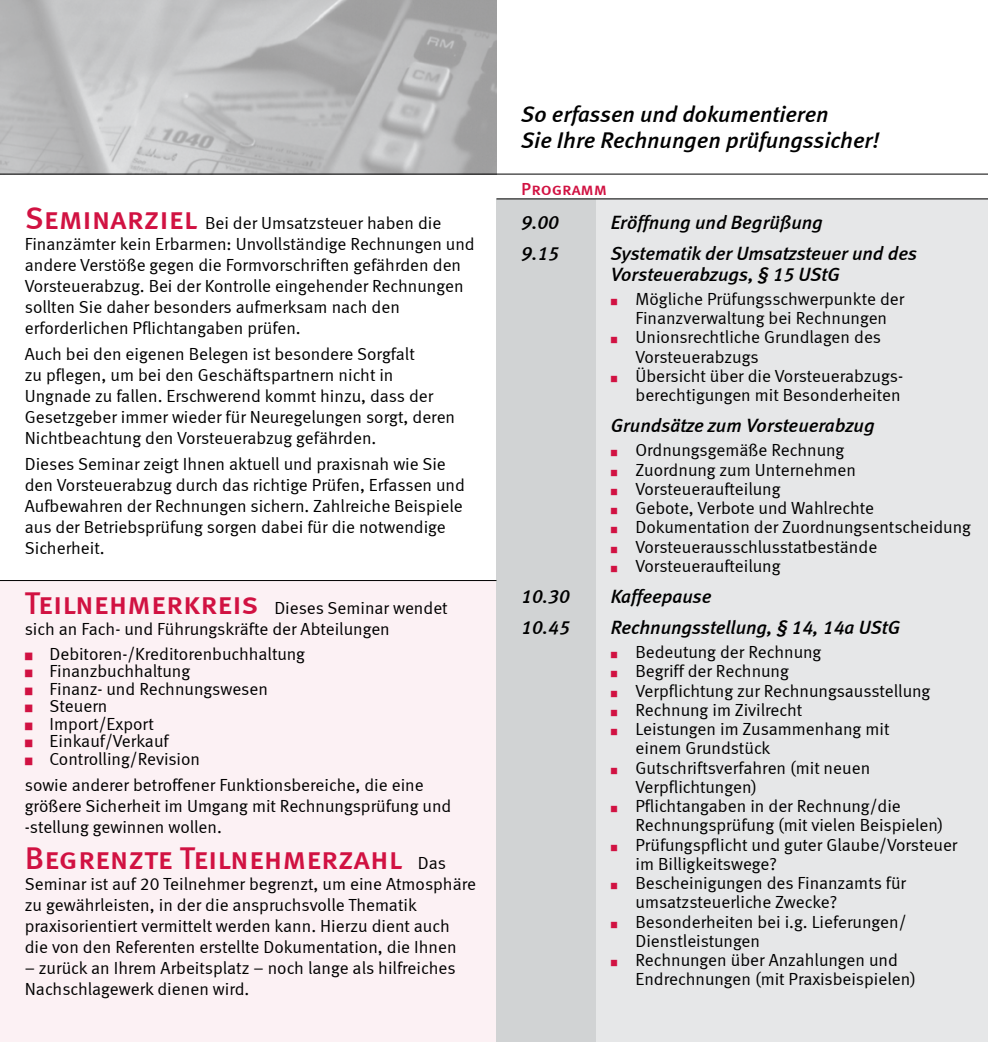
<style>
.page{position:relative;width:988px;height:1042px;background:#fff}
.page>*{position:absolute;margin:0;border:0;box-sizing:border-box;transform-origin:0 0}
.t1{font:31.5px "Meta Medium LF Caps";color:#d11242}
.t2{font:italic 22.75px/26.2px "Meta Medium LF";color:#000}
.t3{font:italic 19.25px/21px "Meta Medium LF";color:#000}
.t4{font:17.5px/21px "Meta Normal LF";color:#000}
.t5{font:17.5px/19.2px "Meta Normal";color:#000}
.t6{font:17.5px "Meta Medium LF Caps";color:#d11242}
.s1{font-family:"Meta Medium LF Caps";font-size:31.5px;color:#d11242}
.s2{color:#d11242}
.s3{font-family:"Meta Normal LF";font-size:17.5px;color:#000}
</style>
<div class="page">
<div style="left:0;top:580px;width:496px;height:462px;background:#fcf1f4"></div>
<img style="left:0;top:0;width:496px;height:174px">
<div style="left:496px;top:198px;width:491px;height:844px;background:#e6e7e8"></div>
<div style="left:496px;top:199px;width:99px;height:843px;background:#d1d3d4"></div>
<hr style="left:496px;top:198px;width:491px;height:1px;background:#000">
<hr style="left:0;top:174px;width:987px;height:1px;background:#000">
<hr style="left:0;top:580px;width:496px;height:1px;background:#000">
<p class="t4" style="left:25px;top:212px;width:451px"><span class="s1">Seminarziel</span> Bei der Umsatzsteuer haben die Finanzämter kein Erbarmen: Unvollständige Rechnungen und andere Verstöße gegen die Formvorschriften gefährden den Vorsteuerabzug. Bei der Kontrolle eingehender Rechnungen sollten Sie daher besonders aufmerksam nach den erforderlichen Pflichtangaben prüfen.</p>
<p class="t4" style="left:25px;top:343px;width:432px">Auch bei den eigenen Belegen ist besondere Sorgfalt<br>zu pflegen, um bei den Geschäftspartnern nicht in Ungnade zu fallen. Erschwerend kommt hinzu, dass der Gesetzgeber immer wieder für Neuregelungen sorgt, deren Nichtbeachtung den Vorsteuerabzug gefährden.</p>
<p class="t4" style="left:25px;top:453px;width:441px">Dieses Seminar zeigt Ihnen aktuell und praxisnah wie Sie den Vorsteuerabzug durch das richtige Prüfen, Erfassen und Aufbewahren der Rechnungen sichern. Zahlreiche Beispiele aus der Betriebsprüfung sorgen dabei für die notwendige Sicherheit.</p>
<p class="t4" style="left:25px;top:597px;width:424px"><span class="s1">Teilnehmerkreis</span> Dieses Seminar wendet sich an Fach- und Führungskräfte der Abteilungen</p>
<p class="t4" style="left:25px;top:643px;width:282px"><span class="s2">■</span> Debitoren-/Kreditorenbuchhaltung</p>
<p class="t4" style="left:25px;top:660px;width:167px"><span class="s2">■</span> Finanzbuchhaltung</p>
<p class="t4" style="left:25px;top:678px;width:244px"><span class="s2">■</span> Finanz- und Rechnungswesen</p>
<p class="t4" style="left:25px;top:695px;width:84px"><span class="s2">■</span> Steuern</p>
<p class="t4" style="left:25px;top:713px;width:130px"><span class="s2">■</span> Import/Export</p>
<p class="t4" style="left:25px;top:730px;width:145px"><span class="s2">■</span> Einkauf/Verkauf</p>
<p class="t4" style="left:25px;top:746px;width:400px;line-height:25.9px"><span class="s2">■</span> Controlling/Revision<br>sowie anderer betroffener Funktionsbereiche, die eine</p>
<p class="t4" style="left:25px;top:795px;width:428px">größere Sicherheit im Umgang mit Rechnungsprüfung und -stellung gewinnen wollen.</p>
<h1 class="t1" style="left:25px;top:840px;width:422px">Begrenzte Teilnehmerzahl <span class="s3">Das</span></h1>
<p class="t4" style="left:25px;top:873px;width:452px">Seminar ist auf 20 Teilnehmer begrenzt, um eine Atmosphäre zu gewährleisten, in der die anspruchsvolle Thematik praxisorientiert vermittelt werden kann. Hierzu dient auch die von den Referenten erstellte Dokumentation, die Ihnen</p>
<p class="t4" style="left:25px;top:957px;width:432px">– zurück an Ihrem Arbeitsplatz – noch lange als hilfreiches<br>Nachschlagewerk dienen wird.</p>
<h2 class="t2" style="left:521px;top:101px;width:360px">So erfassen und dokumentieren<br>Sie Ihre Rechnungen prüfungssicher!</h2>
<p class="t6" style="left:521px;top:179px;width:87px">Programm</p>
<p class="t3" style="left:521px;top:211px;width:39px">9.00</p>
<p class="t3" style="left:610px;top:211px;width:214px">Eröffnung und Begrüßung</p>
<p class="t3" style="left:521px;top:242px;width:39px">9.15</p>
<p class="t3" style="left:610px;top:242px;width:308px">Systematik der Umsatzsteuer und des<br>Vorsteuerabzugs, § 15 UStG</p>
<p class="t5" style="left:610px;top:289px;width:295px;text-align:center"><span class="s2">■</span> Mögliche Prüfungsschwerpunkte der<br>Finanzverwaltung bei Rechnungen</p>
<p class="t5" style="left:635px;top:328px;width:247px;text-indent:-25px"><span class="s2">■</span> Unionsrechtliche Grundlagen des<br>Vorsteuerabzugs</p>
<p class="t5" style="left:610px;top:366px;width:294px;text-align:right"><span class="s2">■</span> Übersicht über die Vorsteuerabzugs&shy;berechtigungen mit Besonderheiten</p>
<p class="t3" style="left:610px;top:415px;width:265px">Grundsätze zum Vorsteuerabzug</p>
<p class="t5" style="left:610px;top:440px;width:235px"><span class="s2">■</span> Ordnungsgemäße Rechnung</p>
<p class="t5" style="left:610px;top:460px;width:247px"><span class="s2">■</span> Zuordnung zum Unternehmen</p>
<p class="t5" style="left:610px;top:479px;width:171px"><span class="s2">■</span> Vorsteueraufteilung</p>
<p class="t5" style="left:610px;top:498px;width:265px"><span class="s2">■</span> Gebote, Verbote und Wahlrechte</p>
<p class="t5" style="left:610px;top:517px;width:362px"><span class="s2">■</span> Dokumentation der Zuordnungsentscheidung</p>
<p class="t5" style="left:610px;top:537px;width:268px"><span class="s2">■</span> Vorsteuerausschlusstatbestände</p>
<p class="t5" style="left:610px;top:556px;width:171px"><span class="s2">■</span> Vorsteueraufteilung</p>
<p class="t3" style="left:521px;top:585px;width:50px">10.30</p>
<p class="t3" style="left:610px;top:585px;width:102px">Kaffeepause</p>
<p class="t3" style="left:521px;top:616px;width:50px">10.45</p>
<p class="t3" style="left:610px;top:616px;width:291px">Rechnungsstellung, § 14, 14a UStG</p>
<p class="t5" style="left:610px;top:642px;width:212px"><span class="s2">■</span> Bedeutung der Rechnung</p>
<p class="t5" style="left:610px;top:661px;width:180px"><span class="s2">■</span> Begriff der Rechnung</p>
<p class="t5" style="left:610px;top:680px;width:321px"><span class="s2">■</span> Verpflichtung zur Rechnungsausstellung</p>
<p class="t5" style="left:610px;top:700px;width:193px"><span class="s2">■</span> Rechnung im Zivilrecht</p>
<p class="t5" style="left:635px;top:719px;width:255px;text-indent:-25px"><span class="s2">■</span> Leistungen im Zusammenhang mit einem Grundstück</p>
<p class="t5" style="left:635px;top:757px;width:236px;text-indent:-25px"><span class="s2">■</span> Gutschriftsverfahren (mit neuen<br>Verpflichtungen)</p>
<p class="t5" style="left:635px;top:796px;width:309px;text-indent:-25px"><span class="s2">■</span> Pflichtangaben in der Rechnung/die<br>Rechnungsprüfung (mit vielen Beispielen)</p>
<p class="t5" style="left:635px;top:834px;width:323px;text-indent:-25px"><span class="s2">■</span> Prüfungspflicht und guter Glaube/Vorsteuer im Billigkeitswege?</p>
<p class="t5" style="left:635px;top:873px;width:272px;text-indent:-25px"><span class="s2">■</span> Bescheinigungen des Finanzamts für umsatzsteuerliche Zwecke?</p>
<p class="t5" style="left:635px;top:911px;width:272px;text-indent:-25px"><span class="s2">■</span> Besonderheiten bei i.g. Lieferungen/<br>Dienstleistungen</p>
<p class="t5" style="left:635px;top:950px;width:282px;text-indent:-25px"><span class="s2">■</span> Rechnungen über Anzahlungen und<br>Endrechnungen (mit Praxisbeispielen)</p>
</div>
